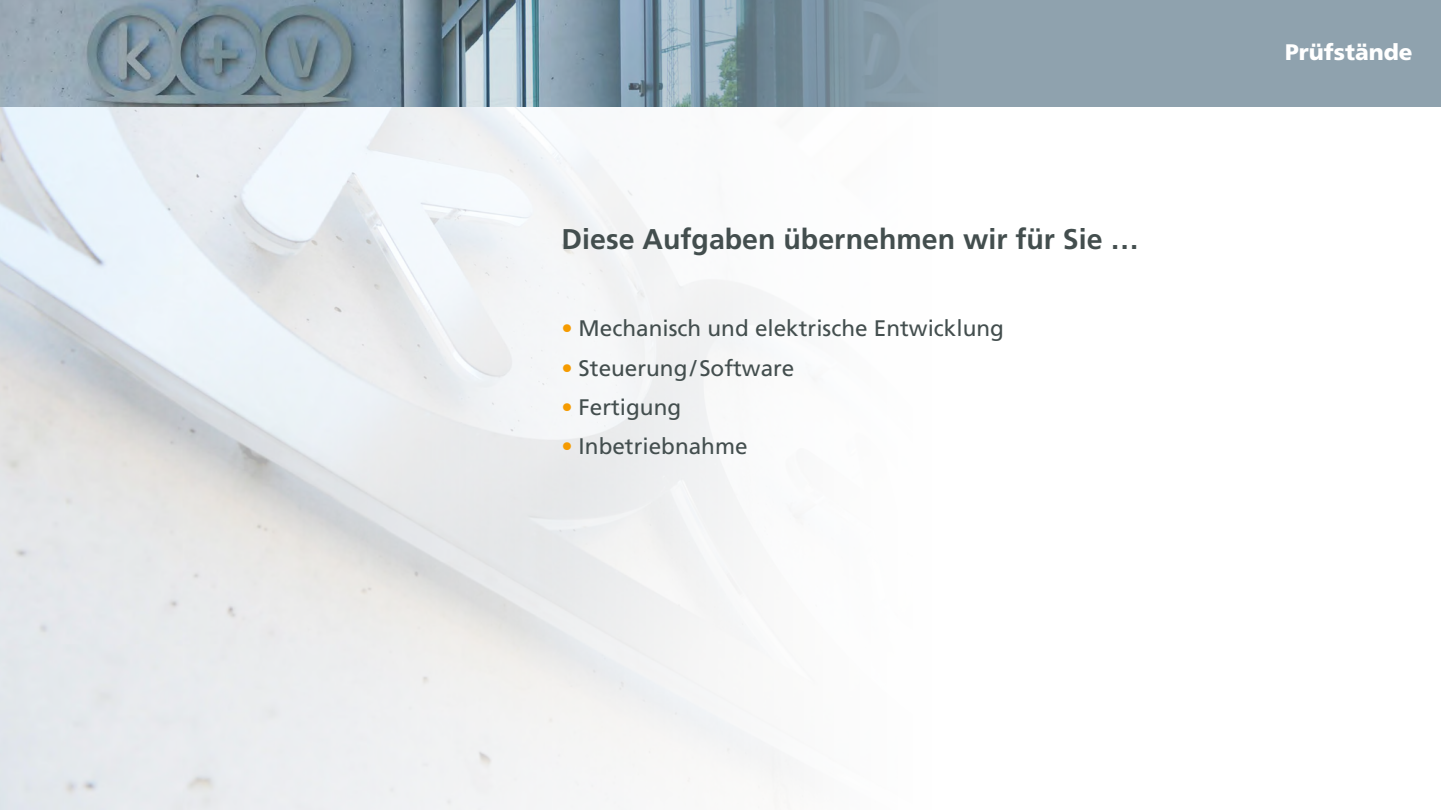
<style>
.page{position:relative;width:1441px;height:810px;background:#fff}
.page>*{position:absolute;margin:0;border:0;box-sizing:border-box;transform-origin:0 0}
.t1{font:700 28.5px "Frutiger";color:#434e4e}
.t2{font:22.5px "Frutiger";color:#434e4e}
.t3{font:900 22.5px "Frutiger";color:#fff}
.s1{color:#f59b00}
</style>
<div class="page">
<img style="left:0;top:106px;width:957px;height:704px">
<div style="left:0;top:0;width:1440px;height:106px;background:#8fa2ae"></div>
<img style="left:0;top:0;width:903px;height:106px">
<p class="t1" style="left:561px;top:222px;width:578px">Diese Aufgaben übernehmen wir für Sie …</p>
<p class="t2" style="left:561px;top:315px;width:444px"><span class="s1">•</span> Mechanisch und elektrische Entwicklung</p>
<p class="t2" style="left:561px;top:354px;width:234px"><span class="s1">•</span> Steuerung/ Software</p>
<p class="t2" style="left:561px;top:394px;width:121px"><span class="s1">•</span> Fertigung</p>
<p class="t2" style="left:561px;top:433px;width:187px"><span class="s1">•</span> Inbetriebnahme</p>
<p class="t3" style="left:1284px;top:39px;width:129px">Prüfstände</p>
</div>
